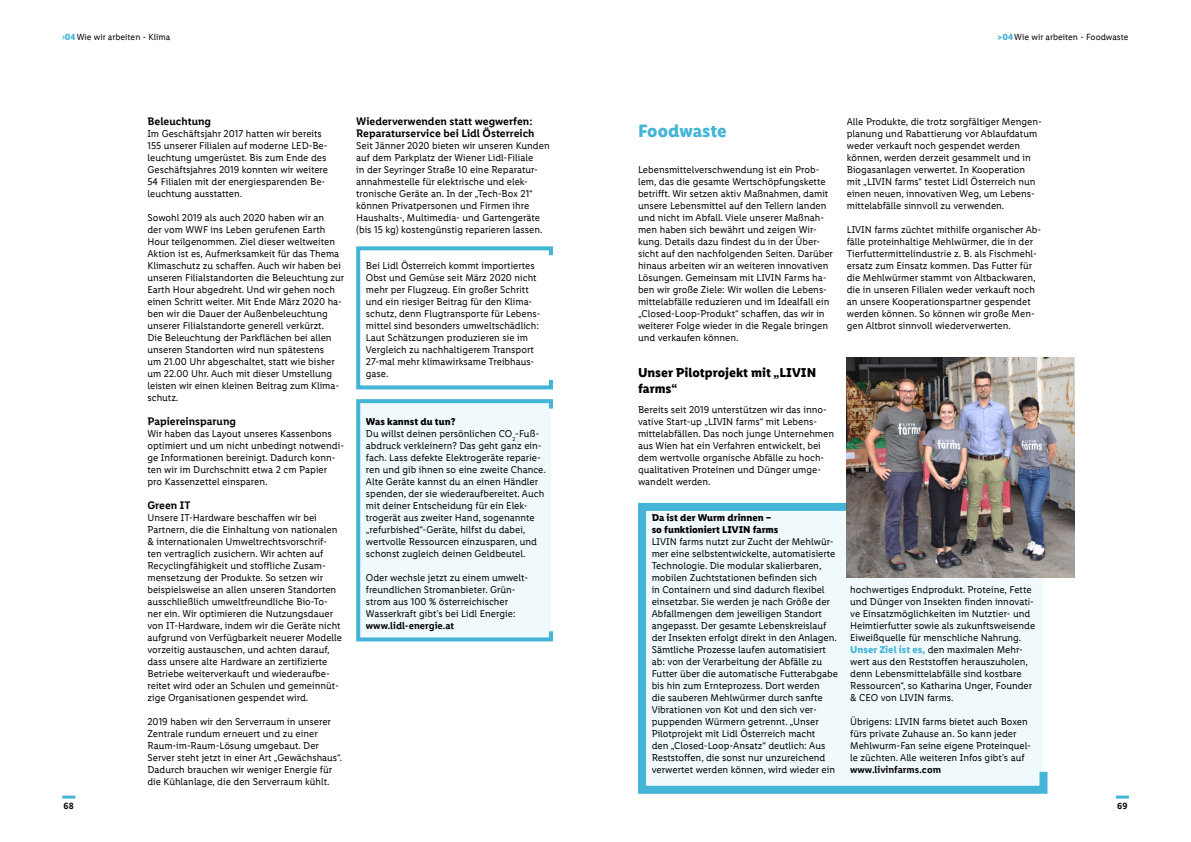
<style>
.page{position:relative;width:1191px;height:842px;background:#fff}
.page>*{position:absolute;margin:0;border:0;box-sizing:border-box;transform-origin:0 0}
.Ü_1_rel_Temen{font:700 18px "Lidl Font Pro";color:#44b5d6}
.Ü_2{font:700 13px/15.6px "Lidl Font Pro";color:#000}
.Frage_Zwitti{font:600 11px/12px "Lidl Font Pro";color:#000}
.copy{font:10px/12px "Lidl Font Pro";color:#000}
.lebender_Kolumnentit{font:9px "Lidl Font Pro";color:#000}
.t1{font:600 9px "Lidl Font Pro";color:#000}
.s1{font-weight:700;color:#44b5d6}
.s2{font-weight:700}
.s3{font-weight:600}
</style>
<div class="page">
<svg style="left:356px;top:246px;width:197px;height:144px"></svg>
<svg style="left:356px;top:399px;width:197px;height:243px"></svg>
<svg style="left:638px;top:502px;width:413px;height:292px"></svg>
<img style="left:846px;top:357px;width:228px;height:220px">
<svg style="left:62px;top:796px;width:13px;height:3px"></svg>
<svg style="left:1115px;top:796px;width:13px;height:3px"></svg>
<p class="lebender_Kolumnentit" style="left:62px;top:32px;width:109px"><span class="s1">&gt;04</span>Wie wir arbeiten - Klima</p>
<p class="lebender_Kolumnentit" style="left:997px;top:32px;width:132px"><span class="s1">&gt;04</span>Wie wir arbeiten - Foodwaste</p>
<p class="Frage_Zwitti" style="left:147px;top:116px;width:65px">Beleuchtung</p>
<p class="copy" style="left:147px;top:128px;width:182px">Im Geschäftsjahr 2017 hatten wir bereits 155 unserer Filialen auf moderne LED-Be&shy;leuchtung umgerüstet. Bis zum Ende des Geschäftsjahres 2019 konnten wir weitere 54 Filialen mit der energiesparenden Be&shy;leuchtung ausstatten.</p>
<p class="copy" style="left:147px;top:212px;width:198px">Sowohl 2019 als auch 2020 haben wir an<br>der vom WWF ins Leben gerufenen Earth Hour teilgenommen. Ziel dieser weltweiten Aktion ist es, Aufmerksamkeit für das Thema Klimaschutz zu schaffen. Auch wir haben bei unseren Filialstandorten die Beleuchtung zur Earth Hour abgedreht. Und wir gehen noch einen Schritt weiter. Mit Ende März 2020 ha&shy;ben wir die Dauer der Außenbeleuchtung unserer Filialstandorte generell verkürzt.<br>Die Beleuchtung der Parkflächen bei allen unseren Standorten wird nun spätestens<br>um 21.00 Uhr abgeschaltet, statt wie bisher um 22.00 Uhr. Auch mit dieser Umstellung leisten wir einen kleinen Beitrag zum Klima&shy;schutz.</p>
<p class="Frage_Zwitti" style="left:147px;top:416px;width:90px">Papiereinsparung</p>
<p class="copy" style="left:147px;top:428px;width:198px">Wir haben das Layout unseres Kassenbons optimiert und um nicht unbedingt notwendi&shy;ge Informationen bereinigt. Dadurch konn&shy;ten wir im Durchschnitt etwa 2 cm Papier pro Kassenzettel einsparen.</p>
<p class="Frage_Zwitti" style="left:147px;top:500px;width:45px">Green IT</p>
<p class="copy" style="left:147px;top:512px;width:196px">Unsere IT-Hardware beschaffen wir bei Partnern, die die Einhaltung von nationalen &amp; internationalen Umweltrechtsvorschrif&shy;ten vertraglich zusichern. Wir achten auf Recyclingfähigkeit und stoffliche Zusam&shy;mensetzung der Produkte. So setzen wir beispielsweise an allen unseren Standorten ausschließlich umweltfreundliche Bio-To&shy;ner ein. Wir optimieren die Nutzungsdauer von IT-Hardware, indem wir die Geräte nicht aufgrund von Verfügbarkeit neuerer Modelle vorzeitig austauschen, und achten darauf, dass unsere alte Hardware an zertifizierte Betriebe weiterverkauft und wiederaufbe&shy;reitet wird oder an Schulen und gemeinnüt&shy;zige Organisationen gespendet wird.</p>
<p class="copy" style="left:147px;top:716px;width:196px">2019 haben wir den Serverraum in unserer Zentrale rundum erneuert und zu einer Raum-im-Raum-Lösung umgebaut. Der Server steht jetzt in einer Art „Gewächshaus“.<br>Dadurch brauchen wir weniger Energie für die Kühlanlage, die den Serverraum kühlt.</p>
<p class="Frage_Zwitti" style="left:356px;top:116px;width:180px">Wiederverwenden statt wegwerfen:<br>Reparaturservice bei Lidl Österreich</p>
<p class="copy" style="left:356px;top:140px;width:195px">Seit Jänner 2020 bieten wir unseren Kunden auf dem Parkplatz der Wiener Lidl-Filiale<br>in der Seyringer Straße 10 eine Reparatur&shy;annahmestelle für elektrische und elek&shy;tronische Geräte an. In der „Tech-Box 21“ können Privatpersonen und Firmen ihre Haushalts-, Multimedia- und Gartengeräte (bis 15 kg) kostengünstig reparieren lassen.</p>
<p class="copy" style="left:366px;top:260px;width:176px">Bei Lidl Österreich kommt importiertes Obst und Gemüse seit März 2020 nicht mehr per Flugzeug. Ein großer Schritt und ein riesiger Beitrag für den Klima&shy;schutz, denn Flugtransporte für Lebens&shy;mittel sind besonders umweltschädlich:<br>Laut Schätzungen produzieren sie im Vergleich zu nachhaltigerem Transport 27-mal mehr klimawirksame Treibhaus&shy;gase.</p>
<p class="copy" style="left:366px;top:416px;width:182px"><span class="s2">Was kannst du tun?<br></span>Du willst deinen persönlichen CO<sub>2</sub>-Fuß&shy;abdruck verkleinern? Das geht ganz ein&shy;fach. Lass defekte Elektrogeräte reparie&shy;ren und gib ihnen so eine zweite Chance.<br>Alte Geräte kannst du an einen Händler spenden, der sie wiederaufbereitet. Auch mit deiner Entscheidung für ein Elek&shy;trogerät aus zweiter Hand, sogenannte „refurbished“-Geräte, hilfst du dabei, wertvolle Ressourcen einzusparen, und schonst zugleich deinen Geldbeutel.</p>
<p class="copy" style="left:366px;top:572px;width:164px">Oder wechsle jetzt zu einem umwelt&shy;freundlichen Stromanbieter. Grün&shy;strom aus 100 % österreichischer Wasserkraft gibt’s bei Lidl Energie: <span class="s3">www.lidl-energie.at</span></p>
<p class="Ü_1_rel_Temen" style="left:638px;top:121px;width:90px">Foodwaste</p>
<p class="copy" style="left:638px;top:164px;width:196px">Lebensmittelverschwendung ist ein Prob&shy;lem, das die gesamte Wertschöpfungskette betrifft. Wir setzen aktiv Maßnahmen, damit unsere Lebensmittel auf den Tellern landen und nicht im Abfall. Viele unserer Maßnah&shy;men haben sich bewährt und zeigen Wir&shy;kung. Details dazu findest du in der Über&shy;sicht auf den nachfolgenden Seiten. Darüber hinaus arbeiten wir an weiteren innovativen Lösungen. Gemeinsam mit LIVIN Farms ha&shy;ben wir große Ziele: Wir wollen die Lebens&shy;mittelabfälle reduzieren und im Idealfall ein „Closed-Loop-Produkt“ schaffen, das wir in weiterer Folge wieder in die Regale bringen und verkaufen können.</p>
<p class="Ü_2" style="left:638px;top:365px;width:180px">Unser Pilotprojekt mit „LIVIN farms“</p>
<p class="copy" style="left:638px;top:404px;width:198px">Bereits seit 2019 unterstützen wir das inno&shy;vative Start-up „LIVIN farms“ mit Lebens&shy;mittelabfällen. Das noch junge Unternehmen aus Wien hat ein Verfahren entwickelt, bei dem wertvolle organische Abfälle zu hoch&shy;qualitativen Proteinen und Dünger umge&shy;wandelt werden.</p>
<p class="copy" style="left:651px;top:512px;width:188px"><span class="s2">Da ist der Wurm drinnen –<br>so funktioniert LIVIN farms<br></span>LIVIN farms nutzt zur Zucht der Mehlwür&shy;mer eine selbstentwickelte, automatisierte Technologie. Die modular skalierbaren, mobilen Zuchtstationen befinden sich<br>in Containern und sind dadurch flexibel einsetzbar. Sie werden je nach Größe der Abfallmengen dem jeweiligen Standort angepasst. Der gesamte Lebenskreislauf der Insekten erfolgt direkt in den Anlagen.<br>Sämtliche Prozesse laufen automatisiert ab: von der Verarbeitung der Abfälle zu Futter über die automatische Futterabgabe bis hin zum Ernteprozess. Dort werden<br>die sauberen Mehlwürmer durch sanfte Vibrationen von Kot und den sich ver&shy;puppenden Würmern getrennt. „Unser Pilotprojekt mit Lidl Österreich macht<br>den „Closed-Loop-Ansatz“ deutlich: Aus Reststoffen, die sonst nur unzureichend verwertet werden können, wird wieder ein</p>
<p class="copy" style="left:846px;top:116px;width:196px">Alle Produkte, die trotz sorgfältiger Mengen&shy;planung und Rabattierung vor Ablaufdatum weder verkauft noch gespendet werden können, werden derzeit gesammelt und in Biogasanlagen verwertet. In Kooperation mit „LIVIN farms“ testet Lidl Österreich nun einen neuen, innovativen Weg, um Lebens&shy;mittelabfälle sinnvoll zu verwenden.</p>
<p class="copy" style="left:846px;top:224px;width:196px">LIVIN farms züchtet mithilfe organischer Ab&shy;fälle proteinhaltige Mehlwürmer, die in der Tierfuttermittelindustrie z. B. als Fischmehl&shy;ersatz zum Einsatz kommen. Das Futter für die Mehlwürmer stammt von Altbackwaren, die in unseren Filialen weder verkauft noch an unsere Kooperationspartner gespendet werden können. So können wir große Men&shy;gen Altbrot sinnvoll wiederverwerten.</p>
<p class="copy" style="left:850px;top:584px;width:186px">hochwertiges Endprodukt. Proteine, Fette und Dünger von Insekten finden innovati&shy;ve Einsatzmöglichkeiten im Nutztier- und Heimtierfutter sowie als zukunftsweisende Eiweißquelle für menschliche Nahrung.<br><span class="s1">Unser Ziel ist es,</span> den maximalen Mehr&shy;wert aus den Reststoffen herauszuholen, denn Lebensmittelabfälle sind kostbare Ressourcen“, so Katharina Unger, Founder &amp; CEO von LIVIN farms.</p>
<p class="copy" style="left:850px;top:716px;width:182px">Übrigens: LIVIN farms bietet auch Boxen fürs private Zuhause an. So kann jeder Mehlwurm-Fan seine eigene Proteinquel&shy;le züchten. Alle weiteren Infos gibt’s auf <span class="s3">www.livinfarms.com</span></p>
<p class="t1" style="left:64px;top:800px;width:12px">68</p>
<p class="t1" style="left:1117px;top:800px;width:12px">69</p>
</div>
